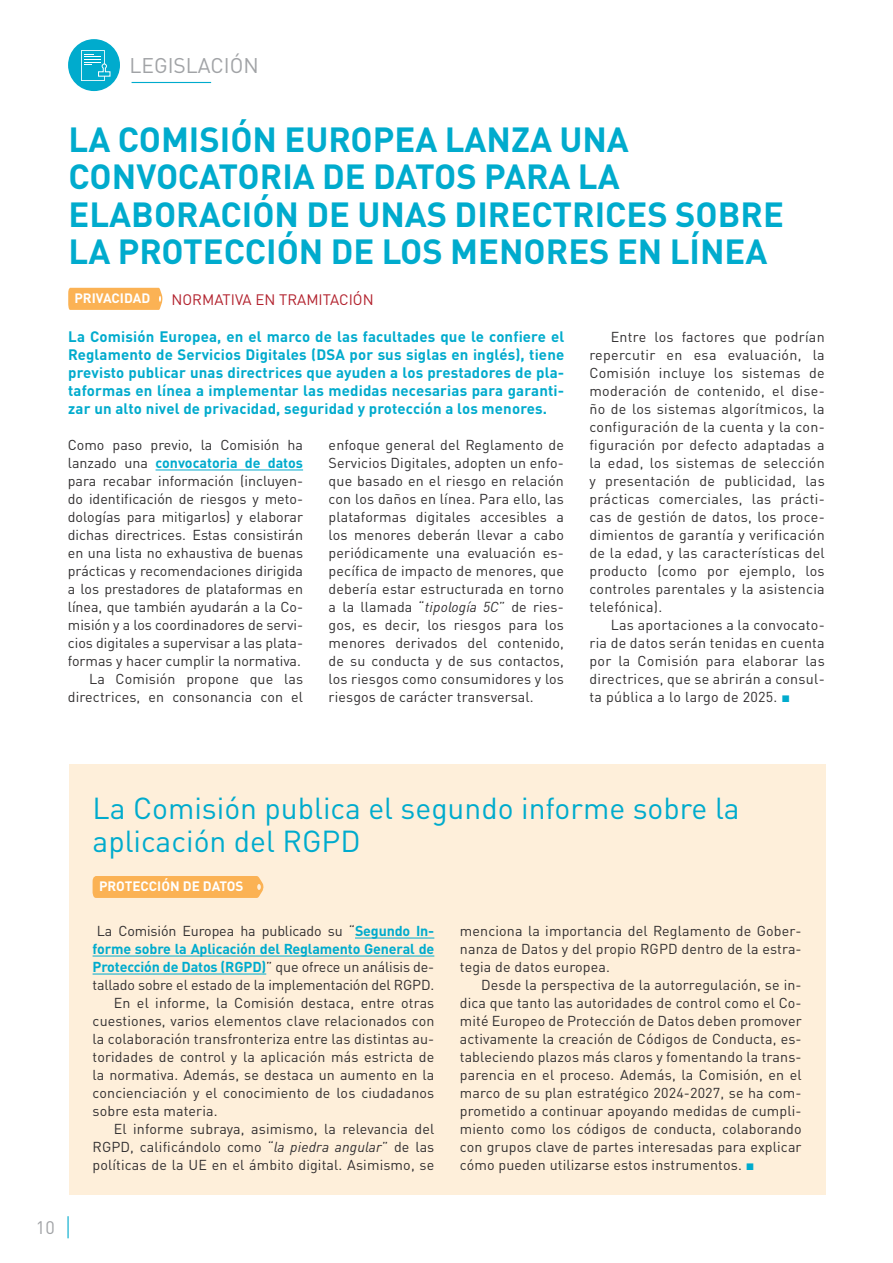
<style>
.page{position:relative;width:893px;height:1263px;background:#fff}
.page>*{position:absolute;margin:0;border:0;box-sizing:border-box;transform-origin:0 0}
.InteriorTitularesNoticiasDestacadas{font:700 34.5px/37.5px "DIN Pro";color:#00abcd}
.InteriorTitularNoticiasCajas{font:30px/33px "DIN Pro";color:#00abcd}
.t1{font:21px "DIN Pro";color:#a1a3a6}
.t2{font:18px "DIN Pro";color:#a1a3a6}
.TextoGeneral{font:700 15px/18px "DIN Pro";letter-spacing:.01em;color:#00abcd;text-align:justify}
.InteriorEstadonormayresultadoresolución{font:15px "DIN Pro";color:#b2212d}
.TextoGeneral-2{font:14.25px/18px "DIN Pro";letter-spacing:.01em;color:#312f30;text-align:justify}
.t3{font:700 13.5px "DIN Pro";color:#fff}
.s1{font-weight:700;color:#00abcd}
.s2{font-style:italic}
.s3{font-family:"Arial";color:#00abcd}
</style>
<div class="page">
<hr style="left:132px;top:82px;width:79px;height:1px;background:#00abcd">
<div style="left:68px;top:39px;width:52px;height:52px;background:#00abcd;border-radius:50%"></div>
<svg style="left:81px;top:50px;width:30px;height:31px"></svg>
<hr style="left:67px;top:1216px;width:2px;height:22px;background:#00abcd">
<div style="left:69px;top:764px;width:756px;height:431px;background:#feefda"></div>
<hr style="left:355px;top:938px;width:79px;height:1px;background:#00abcd">
<hr style="left:93px;top:956px;width:341px;height:1px;background:#00abcd">
<hr style="left:93px;top:974px;width:173px;height:1px;background:#00abcd">
<div style="left:93px;top:876px;width:172px;height:22px;background:#fbb254"></div>
<hr style="left:156px;top:470px;width:147px;height:1px;background:#00abcd">
<svg style="left:68px;top:288px;width:95px;height:22px;background:#fbb459"></svg>
<h3 class="t1" style="left:129px;top:48px;width:131px">LEGISLACIÓN</h3>
<p class="InteriorTitularesNoticiasDestacadas" style="left:69px;top:116px;width:717px">LA COMISIÓN EUROPEA LANZA UNA CONVOCATORIA DE DATOS PARA LA ELABORACIÓN DE UNAS DIRECTRICES SOBRE LA PROTECCIÓN DE LOS MENORES EN LÍNEA</p>
<p class="t3" style="left:74px;top:287px;width:77px">PRIVACIDAD</p>
<p class="InteriorEstadonormayresultadoresolución" style="left:172px;top:287px;width:204px">NORMATIVA EN TRAMITACIÓN</p>
<p class="TextoGeneral" style="left:68px;top:326px;width:498px">La Comisión Europea, en el marco de las facultades que le confiere el Reglamento de Servicios Digitales (DSA por sus siglas en inglés), tiene previsto publicar unas directrices que ayuden a los prestadores de pla&shy;taformas en línea a implementar las medidas necesarias para garanti&shy;zar un alto nivel de privacidad, seguridad y protección a los menores.</p>
<p class="TextoGeneral-2" style="left:68px;top:434px;width:237px">Como paso previo, la Comisión ha lanzado una <span class="s1">convocatoria de datos </span>para recabar información (incluyen&shy;do identificación de riesgos y meto&shy;dologías para mitigarlos) y elaborar dichas directrices. Estas consistirán en una lista no exhaustiva de buenas prácticas y recomendaciones dirigida a los prestadores de plataformas en línea, que también ayudarán a la Co&shy;misión y a los coordinadores de servi&shy;cios digitales a supervisar a las plata&shy;formas y hacer cumplir la normativa.</p>
<p class="TextoGeneral-2" style="left:68px;top:668px;width:237px;text-align:right">La Comisión propone que las directrices, en consonancia con el</p>
<p class="TextoGeneral-2" style="left:329px;top:434px;width:237px">enfoque general del Reglamento de Servicios Digitales, adopten un enfo&shy;que basado en el riesgo en relación con los daños en línea. Para ello, las plataformas digitales accesibles a los menores deberán llevar a cabo periódicamente una evaluación es&shy;pecífica de impacto de menores, que debería estar estructurada en torno a la llamada “<span class="s2">tipología 5C</span>” de ries&shy;gos, es decir, los riesgos para los menores derivados del contenido, de su conducta y de sus contactos, los riesgos como consumidores y los riesgos de carácter transversal.</p>
<p class="TextoGeneral-2" style="left:589px;top:326px;width:237px;text-indent:21px">Entre los factores que podrían repercutir en esa evaluación, la Comisión incluye los sistemas de moderación de contenido, el dise&shy;ño de los sistemas algorítmicos, la configuración de la cuenta y la con&shy;figuración por defecto adaptadas a la edad, los sistemas de selección y presentación de publicidad, las prácticas comerciales, las prácti&shy;cas de gestión de datos, los proce&shy;dimientos de garantía y verificación de la edad, y las características del producto (como por ejemplo, los controles parentales y la asistencia telefónica).</p>
<p class="TextoGeneral-2" style="left:589px;top:614px;width:237px;text-indent:21px">Las aportaciones a la convocato&shy;ria de datos serán tenidas en cuenta por la Comisión para elaborar las directrices, que se abrirán a consul&shy;ta pública a lo largo de 2025. <span class="s3">■</span></p>
<p class="t2" style="left:36px;top:1213px;width:20px">10</p>
<p class="InteriorTitularNoticiasCajas" style="left:93px;top:788px;width:648px">La Comisión publica el segundo informe sobre la aplicación del RGPD</p>
<p class="t3" style="left:99px;top:875px;width:146px">PROTECCIÓN DE DATOS</p>
<p class="TextoGeneral-2" style="left:93px;top:920px;width:343px">La Comisión Europea ha publicado su “<span class="s1">Segundo In&shy;forme sobre la Aplicación del Reglamento General de Protección de Datos (RGPD)</span>” que ofrece un análisis de&shy;tallado sobre el estado de la implementación del RGPD.</p>
<p class="TextoGeneral-2" style="left:93px;top:992px;width:343px;text-indent:21px">En el informe, la Comisión destaca, entre otras cuestiones, varios elementos clave relacionados con la colaboración transfronteriza entre las distintas au&shy;toridades de control y la aplicación más estricta de la normativa. Además, se destaca un aumento en la concienciación y el conocimiento de los ciudadanos sobre esta materia.</p>
<p class="TextoGeneral-2" style="left:93px;top:1118px;width:343px;text-indent:21px">El informe subraya, asimismo, la relevancia del RGPD, calificándolo como “<span class="s2">la piedra angular</span>” de las políticas de la UE en el ámbito digital. Asimismo, se</p>
<p class="TextoGeneral-2" style="left:460px;top:920px;width:343px">menciona la importancia del Reglamento de Gober&shy;nanza de Datos y del propio RGPD dentro de la estra&shy;tegia de datos europea.</p>
<p class="TextoGeneral-2" style="left:460px;top:974px;width:343px;text-indent:21px">Desde la perspectiva de la autorregulación, se in&shy;dica que tanto las autoridades de control como el Co&shy;mité Europeo de Protección de Datos deben promover activamente la creación de Códigos de Conducta, es&shy;tableciendo plazos más claros y fomentando la trans&shy;parencia en el proceso. Además, la Comisión, en el marco de su plan estratégico 2024-2027, se ha com&shy;prometido a continuar apoyando medidas de cumpli&shy;miento como los códigos de conducta, colaborando con grupos clave de partes interesadas para explicar cómo pueden utilizarse estos instrumentos. <span class="s3">■</span></p>
</div>
